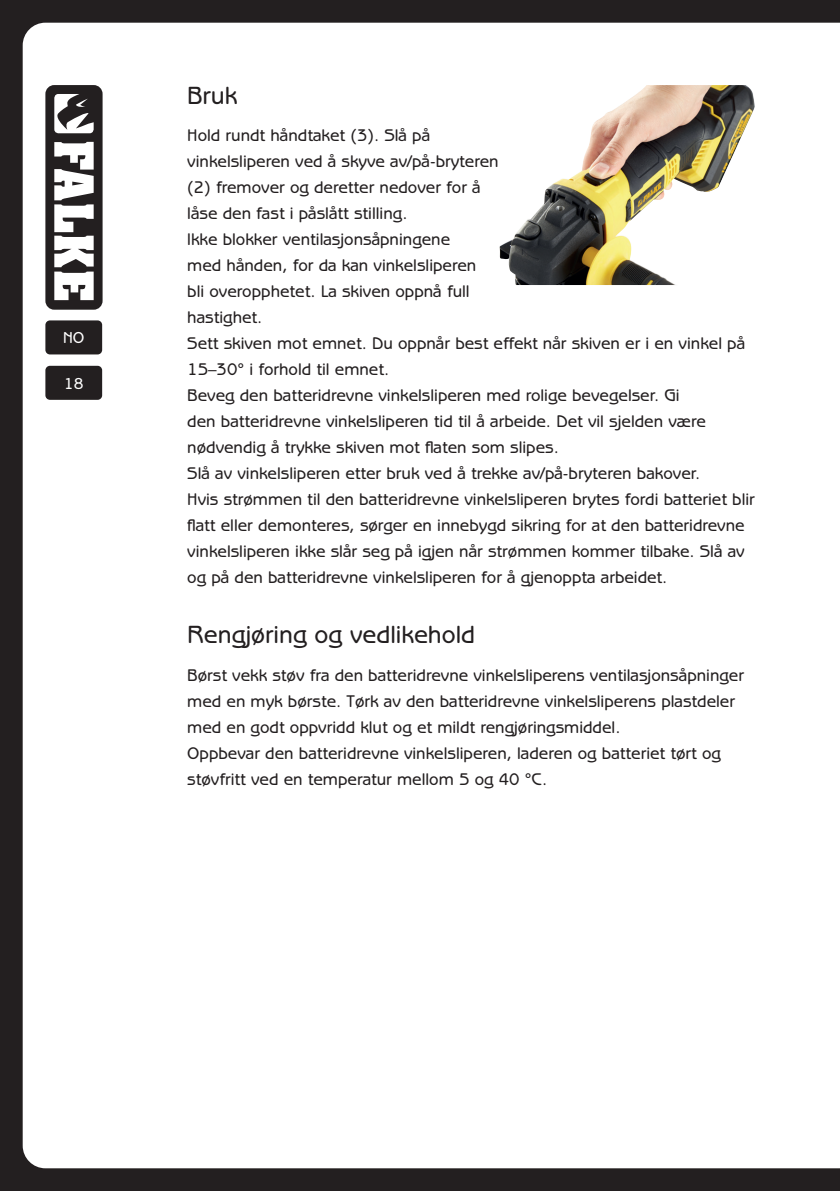
<style>
.page{position:relative;width:840px;height:1191px;background:#fff}
.page>*{position:absolute;margin:0;border:0;box-sizing:border-box;transform-origin:0 0}
.t1{font:500 25px "Benguiat Gothic LT";color:#231f20}
.t2{font:500 17px/26px "Benguiat Gothic LT";color:#231f20}
.t3{font:500 16px "Benguiat Gothic LT";color:#fff}
</style>
<div class="page">
<div style="left:0;top:0;width:839px;height:1191px;background:#231f20"></div>
<div style="left:23px;top:23px;width:816px;height:1145px;background:#fff"></div>
<div style="left:45px;top:320px;width:57px;height:34px;background:#231f20;border-radius:5px"></div>
<div style="left:45px;top:366px;width:57px;height:34px;background:#231f20;border-radius:5px"></div>
<svg style="left:45px;top:85px;width:57px;height:225px"></svg>
<img style="left:499px;top:85px;width:255px;height:200px">
<p class="t3" style="left:63px;top:329px;width:23px">NO</p>
<p class="t3" style="left:64px;top:374px;width:21px">18</p>
<h1 class="t1" style="left:187px;top:81px;width:51px">Bruk</h1>
<p class="t2" style="left:187px;top:122px;width:568px">Hold rundt håndtaket (3). Slå på<br>vinkelsliperen ved å skyve av/på-bryteren<br>(2) fremover og deretter nedover for å<br>låse den fast i påslått stilling.<br>Ikke blokker ventilasjonsåpningene<br>med hånden, for da kan vinkelsliperen<br>bli overopphetet. La skiven oppnå full<br>hastighet.<br>Sett skiven mot emnet. Du oppnår best effekt når skiven er i en vinkel på 15–30° i forhold til emnet.<br>Beveg den batteridrevne vinkelsliperen med rolige bevegelser. Gi<br>den batteridrevne vinkelsliperen tid til å arbeide. Det vil sjelden være nødvendig å trykke skiven mot flaten som slipes.<br>Slå av vinkelsliperen etter bruk ved å trekke av/på-bryteren bakover.<br>Hvis strømmen til den batteridrevne vinkelsliperen brytes fordi batteriet blir flatt eller demonteres, sørger en innebygd sikring for at den batteridrevne vinkelsliperen ikke slår seg på igjen når strømmen kommer tilbake. Slå av og på den batteridrevne vinkelsliperen for å gjenoppta arbeidet.</p>
<h1 class="t1" style="left:187px;top:620px;width:289px">Rengjøring og vedlikehold</h1>
<p class="t2" style="left:187px;top:662px;width:558px">Børst vekk støv fra den batteridrevne vinkelsliperens ventilasjonsåpninger med en myk børste. Tørk av den batteridrevne vinkelsliperens plastdeler med en godt oppvridd klut og et mildt rengjøringsmiddel.<br>Oppbevar den batteridrevne vinkelsliperen, laderen og batteriet tørt og støvfritt ved en temperatur mellom 5 og 40 °C.</p>
</div>
